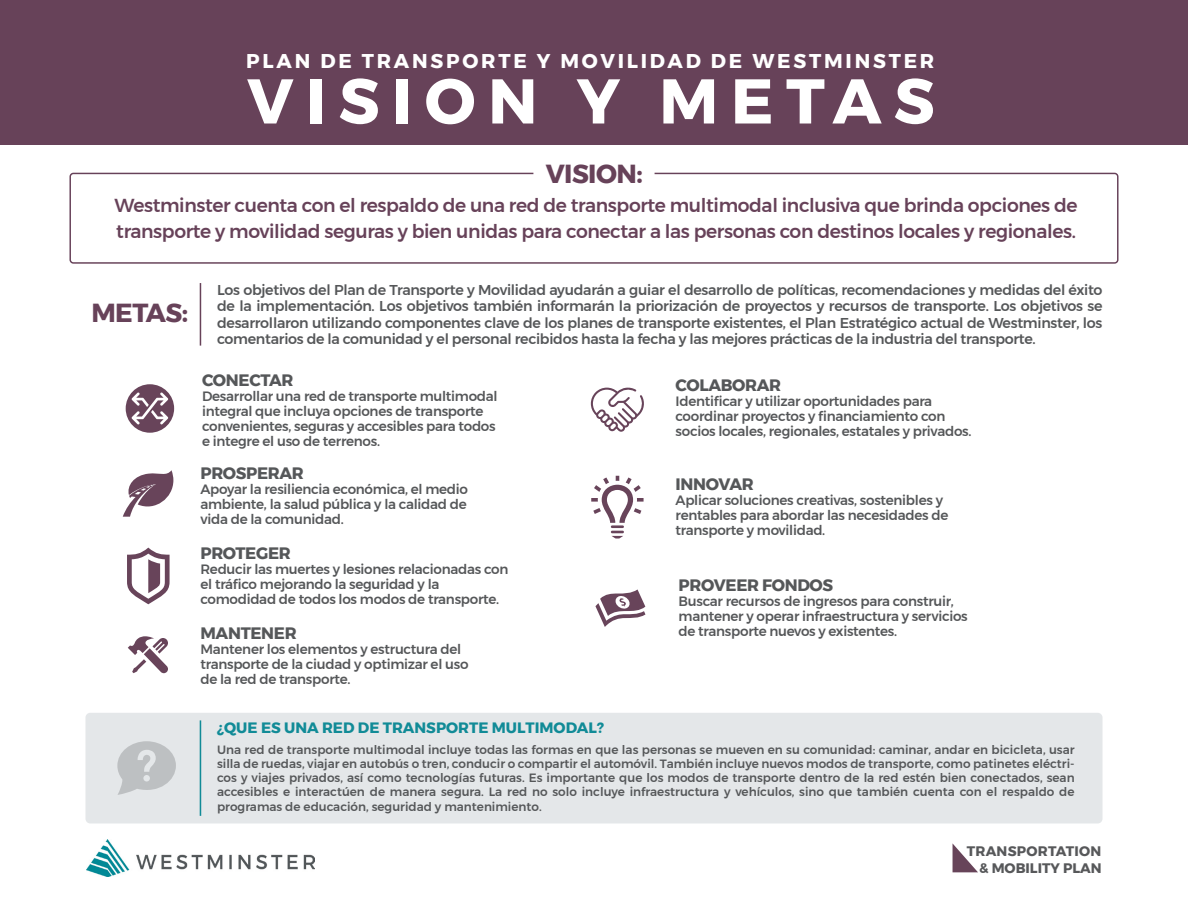
<style>
.page{position:relative;width:1188px;height:918px;background:#fff}
.page>*{position:absolute;margin:0;border:0;box-sizing:border-box;transform-origin:0 0}
.t1{font:700 63px "Montserrat";letter-spacing:.2em;color:#fff}
.t2{font:700 26.1px "Montserrat";letter-spacing:-.02em;color:#674259}
.t3{font:700 19.95px "Montserrat";letter-spacing:.14em;color:#fff}
.t4{font:500 18.75px/25.5px "Montserrat";letter-spacing:-.02em;color:#674259}
.t5{font:700 16.5px "Montserrat";letter-spacing:-.02em;color:#555759}
.t6{font:700 15px "Montserrat";color:#118b97}
.t7{font:500 14.25px/16.5px "Montserrat";letter-spacing:-.02em;color:#555759;text-align:justify}
.t8{font:700 13.8px/16.5px "Montserrat";letter-spacing:.005em;color:#57585a;text-align:right}
.t9{font:500 13.5px/15px "Montserrat";letter-spacing:-.02em;color:#555759}
.t10{font:500 12px/14.2px "Montserrat";color:#555759;text-align:justify}
</style>
<div class="page">
<div style="left:0;top:0;width:1188px;height:145px;background:#674259"></div>
<hr style="left:200px;top:283px;width:1px;height:63px;background:#674259">
<div style="left:69px;top:173px;width:1050px;height:91px;border:1px solid #674259;border-radius:3px"></div>
<svg style="left:533px;top:172px;width:122px;height:3px"></svg>
<div style="left:85px;top:713px;width:1018px;height:110px;background:#e4e7e9;border-radius:5px"></div>
<svg style="left:117px;top:741px;width:59px;height:54px"></svg>
<hr style="left:200px;top:720px;width:1px;height:96px;background:#118b97">
<img style="left:86px;top:840px;width:229px;height:37px">
<svg style="left:953px;top:844px;width:25px;height:28px"></svg>
<svg style="left:128px;top:636px;width:40px;height:37px"></svg>
<svg style="left:127px;top:548px;width:43px;height:56px"></svg>
<svg style="left:591px;top:476px;width:53px;height:63px"></svg>
<svg style="left:591px;top:387px;width:53px;height:45px"></svg>
<svg style="left:595px;top:589px;width:50px;height:38px"></svg>
<svg style="left:123px;top:470px;width:50px;height:47px"></svg>
<svg style="left:126px;top:384px;width:48px;height:49px"></svg>
<h3 class="t3" style="left:246px;top:45px;width:690px">PLAN DE TRANSPORTE Y MOVILIDAD DE WESTMINSTER</h3>
<h1 class="t1" style="left:247px;top:51px;width:689px">VISION Y METAS</h1>
<h2 class="t2" style="left:546px;top:152px;width:99px">VISION:</h2>
<h3 class="t4" style="left:115px;top:193px;width:965px">Westminster cuenta con el respaldo de una red de transporte multimodal inclusiva que brinda opciones de transporte y movilidad seguras y bien unidas para conectar a las personas con destinos locales y regionales.</h3>
<h2 class="t2" style="left:91px;top:292px;width:98px">METAS:</h2>
<p class="t7" style="left:217px;top:281px;width:887px">Los objetivos del Plan de Transporte y Movilidad ayudarán a guiar el desarrollo de políticas, recomendaciones y medidas del éxito de la implementación. Los objetivos también informarán la priorización de proyectos y recursos de transporte. Los objetivos se desarrollaron utilizando componentes clave de los planes de transporte existentes, el Plan Estratégico actual de Westminster, los comentarios de la comunidad y el personal recibidos hasta la fecha y las mejores prácticas de la industria del transporte.</p>
<p class="t5" style="left:202px;top:366px;width:93px">CONECTAR</p>
<p class="t9" style="left:202px;top:388px;width:297px">Desarrollar una red de transporte multimodal integral que incluya opciones de transporte convenientes, seguras y accesibles para todos e integre el uso de terrenos.</p>
<p class="t5" style="left:200px;top:460px;width:105px">PROSPERAR</p>
<p class="t9" style="left:200px;top:481px;width:269px;text-align:justify">Apoyar la resiliencia económica, el medio ambiente, la salud pública y la calidad de vida de la comunidad.</p>
<p class="t5" style="left:676px;top:372px;width:107px">COLABORAR</p>
<p class="t9" style="left:676px;top:394px;width:297px">Identificar y utilizar oportunidades para coordinar proyectos y financiamiento con socios locales, regionales, estatales y privados.</p>
<p class="t5" style="left:676px;top:471px;width:80px">INNOVAR</p>
<p class="t9" style="left:676px;top:492px;width:274px">Aplicar soluciones creativas, sostenibles y rentables para abordar las necesidades de transporte y movilidad.</p>
<p class="t5" style="left:200px;top:540px;width:92px">PROTEGER</p>
<p class="t9" style="left:200px;top:562px;width:309px">Reducir las muertes y lesiones relacionadas con el tráfico mejorando la seguridad y la comodidad de todos los modos de transporte.</p>
<p class="t5" style="left:200px;top:620px;width:98px">MANTENER</p>
<p class="t9" style="left:200px;top:642px;width:270px">Mantener los elementos y estructura del transporte de la ciudad y optimizar el uso de la red de transporte.</p>
<p class="t6" style="left:217px;top:716px;width:388px">¿QUE ES UNA RED DE TRANSPORTE MULTIMODAL?</p>
<p class="t10" style="left:217px;top:742px;width:859px">Una red de transporte multimodal incluye todas las formas en que las personas se mueven en su comunidad: caminar, andar en bicicleta, usar silla de ruedas, viajar en autobús o tren, conducir o compartir el automóvil. También incluye nuevos modos de transporte, como patinetes eléctri&shy;cos y viajes privados, así como tecnologías futuras. Es importante que los modos de transporte dentro de la red estén bien conectados, sean accesibles e interactúen de manera segura. La red no solo incluye infraestructura y vehículos, sino que también cuenta con el respaldo de programas de educación, seguridad y mantenimiento.</p>
<p class="t5" style="left:679px;top:572px;width:156px">PROVEER FONDOS</p>
<p class="t9" style="left:679px;top:593px;width:291px">Buscar recursos de ingresos para construir, mantener y operar infraestructura y servicios de transporte nuevos y existentes.</p>
<p class="t8" style="left:967px;top:843px;width:137px">TRANSPORTATION &amp; MOBILITY PLAN</p>
</div>
